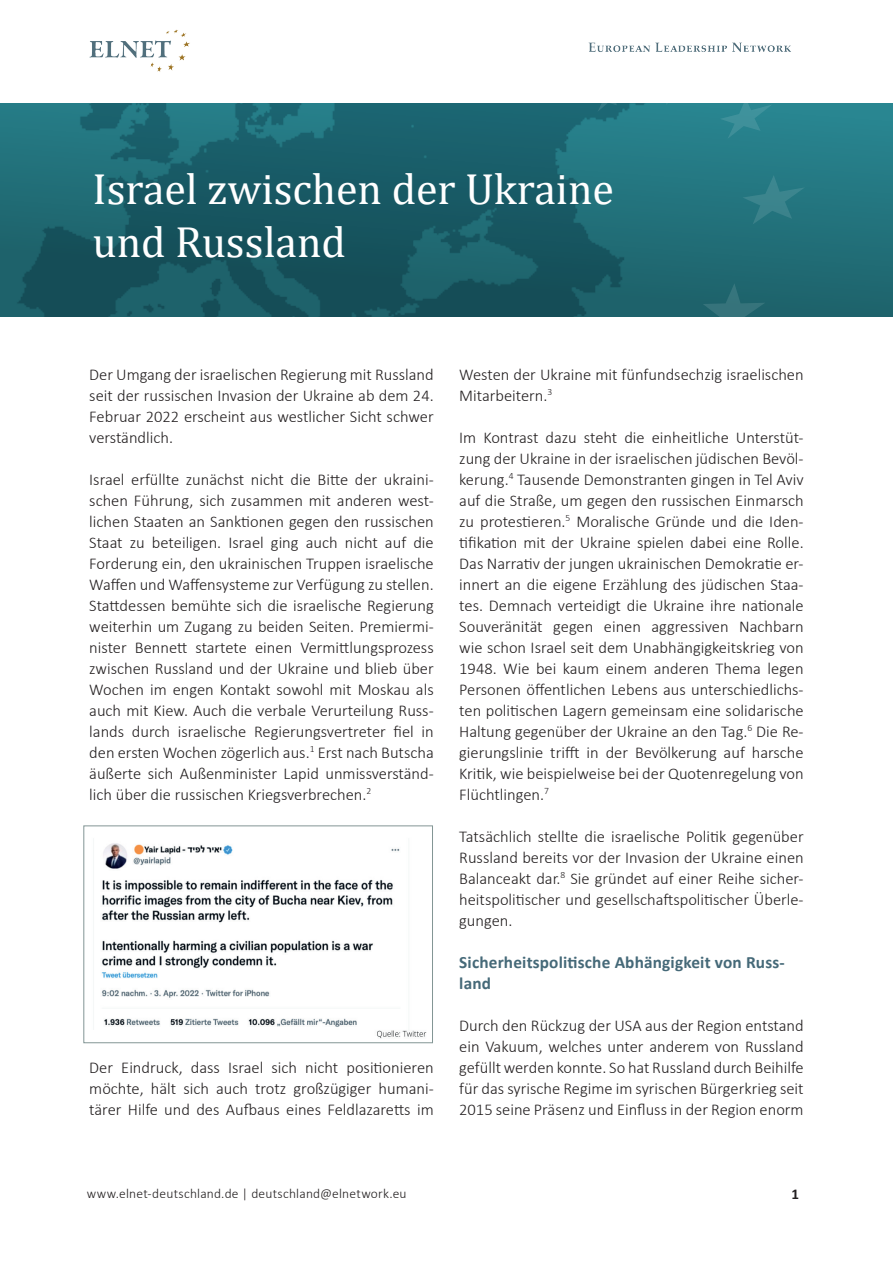
<style>
.page{position:relative;width:893px;height:1263px;background:#fff}
.page>*{position:absolute;margin:0;border:0;box-sizing:border-box;transform-origin:0 0}
.t1{font:43.95px/52.7px "Cambria";color:#fff}
.t2{font:700 17.25px/21px "Calibri";letter-spacing:.01em;color:#456978}
.t3{font:300 16.5px/21px "Calibri";color:#231f20;text-align:justify}
.t4{font:700 15px "Calibri";color:#231f20}
.t5{font:300 13.5px "Calibri";letter-spacing:.015em;color:#231f20}
</style>
<div class="page">
<img style="left:89px;top:29px;width:101px;height:43px">
<img style="left:588px;top:42px;width:203px;height:10px">
<div style="left:0;top:103px;width:893px;height:214px;background:linear-gradient(to bottom,#298893,#1e636b)"></div>
<img style="left:0;top:103px;width:874px;height:214px">
<svg style="left:595px;top:103px;width:32px;height:9px"></svg>
<svg style="left:661px;top:103px;width:40px;height:2px"></svg>
<svg style="left:720px;top:103px;width:52px;height:36px;background:#2f8792"></svg>
<svg style="left:742px;top:175px;width:63px;height:50px;background:#2a7a83"></svg>
<svg style="left:703px;top:283px;width:62px;height:34px;background:#266971"></svg>
<img style="left:101px;top:843px;width:326px;height:196px">
<div style="left:84px;top:826px;width:349px;height:217px;border:1px solid #839695"></div>
<h1 class="t1" style="left:92px;top:163px;width:523px">Israel zwischen der Ukraine und Russland</h1>
<p class="t3" style="left:89px;top:364px;width:346px">Der Umgang der israelischen Regierung mit Russland seit der russischen Invasion der Ukraine ab dem 24.<br>Februar 2022 erscheint aus westlicher Sicht schwer verständlich.</p>
<p class="t3" style="left:89px;top:469px;width:346px">Israel erfüllte zunächst nicht die Bitte der ukraini&shy;schen Führung, sich zusammen mit anderen west&shy;lichen Staaten an Sanktionen gegen den russischen Staat zu beteiligen. Israel ging auch nicht auf die Forderung ein, den ukrainischen Truppen israelische Waffen und Waffensysteme zur Verfügung zu stellen.<br>Stattdessen bemühte sich die israelische Regierung weiterhin um Zugang zu beiden Seiten. Premiermi&shy;nister Bennett startete einen Vermittlungsprozess zwischen Russland und der Ukraine und blieb über Wochen im engen Kontakt sowohl mit Moskau als auch mit Kiew. Auch die verbale Verurteilung Russ&shy;lands durch israelische Regierungsvertreter fiel in den ersten Wochen zögerlich aus.<sup>1</sup> Erst nach Butscha äußerte sich Außenminister Lapid unmissverständ&shy;lich über die russischen Kriegsverbrechen.<sup>2</sup></p>
<p class="t3" style="left:89px;top:1057px;width:346px">Der Eindruck, dass Israel sich nicht positionieren möchte, hält sich auch trotz großzügiger humani&shy;tärer Hilfe und des Aufbaus eines Feldlazaretts im</p>
<p class="t3" style="left:459px;top:364px;width:346px">Westen der Ukraine mit fünfundsechzig israelischen<br>Mitarbeitern.<sup>3</sup></p>
<p class="t3" style="left:459px;top:427px;width:346px">Im Kontrast dazu steht die einheitliche Unterstüt&shy;zung der Ukraine in der israelischen jüdischen Bevöl&shy;kerung.<sup>4</sup> Tausende Demonstranten gingen in Tel Aviv auf die Straße, um gegen den russischen Einmarsch zu protestieren.<sup>5</sup> Moralische Gründe und die Iden&shy;tifikation mit der Ukraine spielen dabei eine Rolle.<br>Das Narrativ der jungen ukrainischen Demokratie er&shy;innert an die eigene Erzählung des jüdischen Staa&shy;tes. Demnach verteidigt die Ukraine ihre nationale Souveränität gegen einen aggressiven Nachbarn wie schon Israel seit dem Unabhängigkeitskrieg von 1948. Wie bei kaum einem anderen Thema legen Personen öffentlichen Lebens aus unterschiedlichs&shy;ten politischen Lagern gemeinsam eine solidarische Haltung gegenüber der Ukraine an den Tag.<sup>6</sup> Die Re&shy;gierungslinie trifft in der Bevölkerung auf harsche Kritik, wie beispielweise bei der Quotenregelung von Flüchtlingen.<sup>7</sup></p>
<p class="t3" style="left:459px;top:826px;width:346px">Tatsächlich stellte die israelische Politik gegenüber Russland bereits vor der Invasion der Ukraine einen Balanceakt dar.<sup>8</sup> Sie gründet auf einer Reihe sicher&shy;heitspolitischer und gesellschaftspolitischer Überle&shy;gungen.</p>
<p class="t2" style="left:459px;top:951px;width:327px">Sicherheitspolitische Abhängigkeit von Russ&shy;land</p>
<p class="t3" style="left:459px;top:1015px;width:346px">Durch den Rückzug der USA aus der Region entstand ein Vakuum, welches unter anderem von Russland gefüllt werden konnte. So hat Russland durch Beihilfe für das syrische Regime im syrischen Bürgerkrieg seit 2015 seine Präsenz und Einfluss in der Region enorm</p>
<p class="t5" style="left:87px;top:1185px;width:321px">www.elnet-deutschland.de | deutschland@elnetwork.eu</p>
<p class="t4" style="left:791px;top:1184px;width:9px">1</p>
</div>
